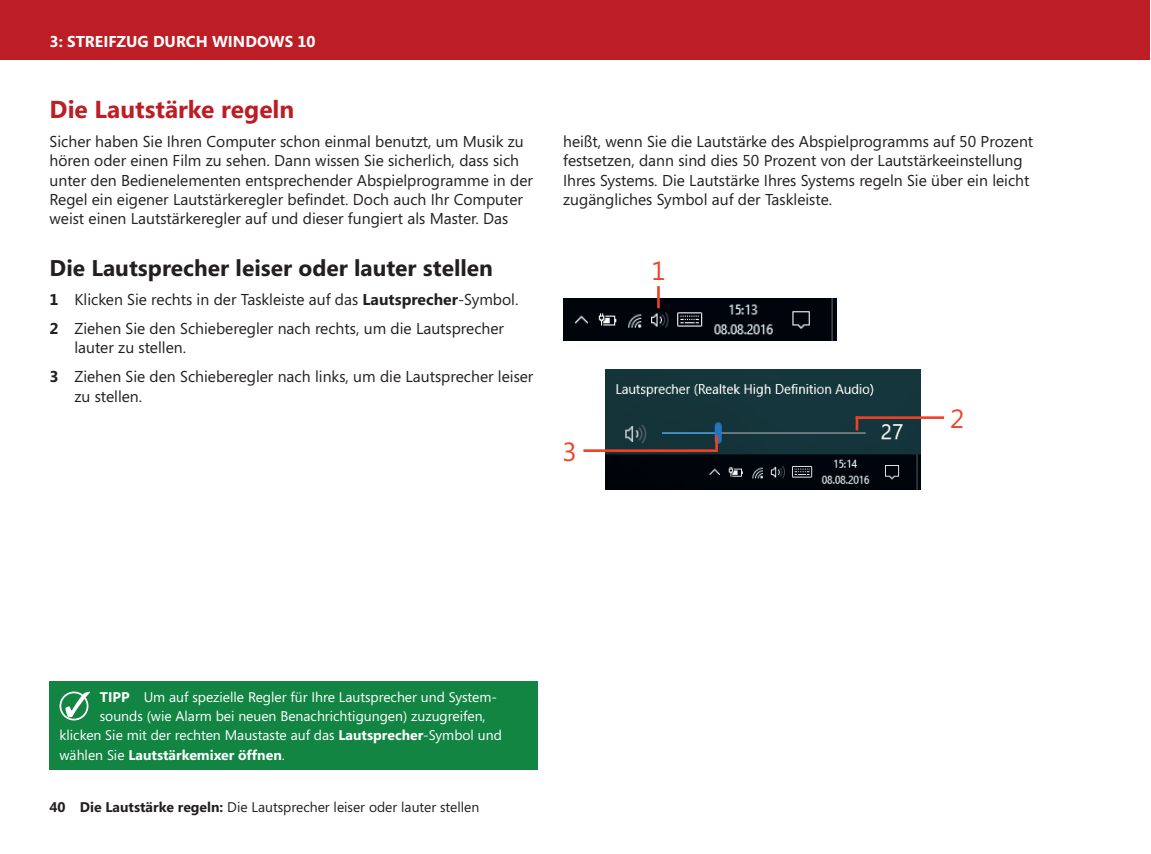
<style>
.page{position:relative;width:1151px;height:854px;background:#fff}
.page>*{position:absolute;margin:0;border:0;box-sizing:border-box;transform-origin:0 0}
.t1{font:26.25px "Segoe";color:#ee4227}
.t2{font:700 24.5px "Segoe";color:#bd1d24}
.t3{font:700 22.75px "Segoe";color:#231f20}
.t4{font:15.75px/19.2px "Segoe";color:#231f20}
.t5{font:700 15.75px "Segoe";color:#fff}
.t6{font:14px "Segoe";color:#fff}
.t7{font:14px "Segoe";color:#231f20}
.t8{font:700 14px "Segoe";color:#fff}
.s1{font-weight:700}
.s2{font-weight:400}
</style>
<div class="page">
<div style="left:0;top:1px;width:1150px;height:59px;background:#bd1d24"></div>
<img style="left:563px;top:298px;width:274px;height:42px">
<img style="left:605px;top:370px;width:315px;height:119px">
<div style="left:50px;top:681px;width:488px;height:88px;background:#128543"></div>
<div style="left:60px;top:691px;width:28px;height:29px;border:2px solid #fff;border-radius:50%"></div>
<svg style="left:65px;top:691px;width:25px;height:26px"></svg>
<hr style="left:583px;top:449px;width:135px;height:3px;background:#ee4227">
<hr style="left:856px;top:416px;width:88px;height:3px;background:#ee4227">
<hr style="left:657px;top:286px;width:3px;height:22px;background:#ee4227">
<hr style="left:715px;top:435px;width:3px;height:14px;background:#ee4227">
<svg style="left:856px;top:416px;width:2px;height:14px"></svg>
<p class="t5" style="left:50px;top:32px;width:268px">3: STREIFZUG DURCH WINDOWS 10</p>
<h2 class="t2" style="left:50px;top:95px;width:246px">Die Lautstärke regeln</h2>
<p class="t4" style="left:50px;top:132px;width:485px">Sicher haben Sie Ihren Computer schon einmal benutzt, um Musik zu hören oder einen Film zu sehen. Dann wissen Sie sicherlich, dass sich unter den Bedienelementen entsprechender Abspielprogramme in der Regel ein eigener Lautstärkeregler befindet. Doch auch Ihr Computer weist einen Lautstärkeregler auf und dieser fungiert als Master. Das</p>
<p class="t4" style="left:563px;top:132px;width:472px">heißt, wenn Sie die Lautstärke des Abspielprogramms auf 50 Prozent festsetzen, dann sind dies 50 Prozent von der Lautstärkeeinstellung Ihres Systems. Die Lautstärke Ihres Systems regeln Sie über ein leicht zugängliches Symbol auf der Taskleiste.</p>
<h3 class="t3" style="left:50px;top:254px;width:445px">Die Lautsprecher leiser oder lauter stellen</h3>
<p class="t4" style="left:50px;top:284px;width:470px;line-height:29.2px"><span class="s1">1</span> Klicken Sie rechts in der Taskleiste auf das <span class="s1">Lautsprecher</span>-Symbol.<br><span class="s1">2</span> Ziehen Sie den Schieberegler nach rechts, um die Lautsprecher</p>
<p class="t4" style="left:50px;top:333px;width:485px;line-height:29.2px;text-indent:25px">lauter zu stellen.<br><span class="s1">3</span> Ziehen Sie den Schieberegler nach links, um die Lautsprecher leiser</p>
<p class="t4" style="left:74px;top:386px;width:69px">zu stellen.</p>
<h1 class="t1" style="left:651px;top:255px;width:16px">1</h1>
<h1 class="t1" style="left:563px;top:436px;width:16px">3</h1>
<p class="t6" style="left:100px;top:688px;width:399px"><span class="s1">TIPP</span> Um auf spezielle Regler für Ihre Lautsprecher und System-</p>
<p class="t6" style="left:100px;top:707px;width:387px">sounds (wie Alarm bei neuen Benachrichtigungen) zuzugreifen,</p>
<p class="t6" style="left:60px;top:727px;width:444px">klicken Sie mit der rechten Maustaste auf das <span class="s1">Lautsprecher</span>-Symbol und</p>
<p class="t8" style="left:60px;top:746px;width:227px"><span class="s2">wählen Sie</span> Lautstärkemixer öffnen<span class="s2">.</span></p>
<p class="t7" style="left:50px;top:798px;width:431px"><span class="s1">40 Die Lautstärke regeln:</span> Die Lautsprecher leiser oder lauter stellen</p>
<h1 class="t1" style="left:950px;top:403px;width:16px">2</h1>
</div>
